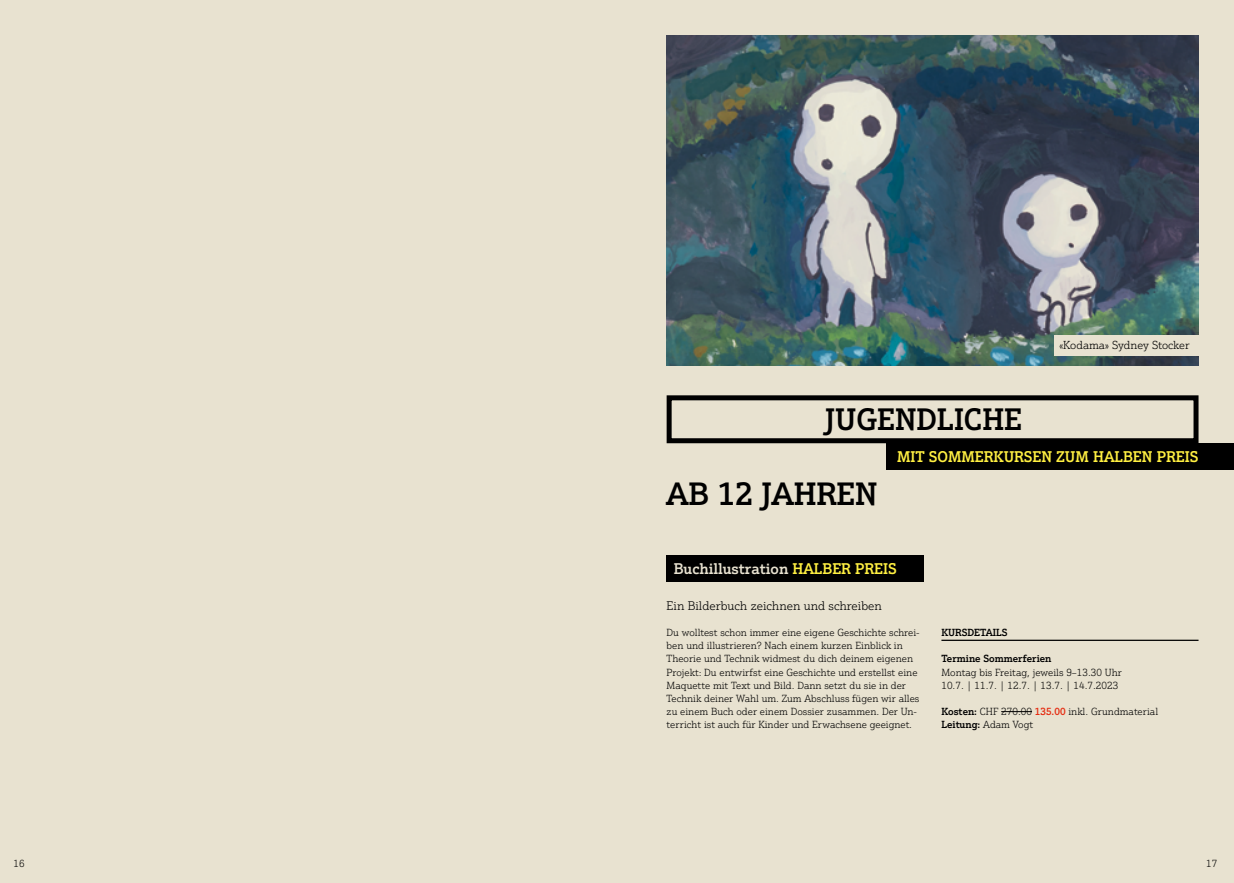
<style>
.page{position:relative;width:1234px;height:883px;background:#fff}
.page>*{position:absolute;margin:0;border:0;box-sizing:border-box;transform-origin:0 0}
.t1{font:500 31.25px "Justus Pro";color:#000}
.t2{font:500 30px "Justus Pro";color:#000}
.t3{font:500 15px "Justus Pro";color:#fff042}
.t4{font:500 15px "Justus Pro";color:#e8e2d0}
.t5{font:300 12.12px "Justus Pro";color:#000}
.t6{font:300 11.25px "Justus Pro";color:#000}
.t7{font:300 10px/13.1px "Justus Pro";color:#000}
.t8{font:500 10px "Justus Pro";color:#000}
.s1{color:#fff042}
.s2{font-weight:500}
.s3{font-weight:500;color:#e52d12}
</style>
<div class="page">
<div style="left:617px;top:0;width:616px;height:882px;background:#e8e2d0"></div>
<div style="left:0;top:0;width:617px;height:882px;background:#e8e2d0"></div>
<div style="left:666px;top:395px;width:532px;height:48px;border:5px solid #000"></div>
<div style="left:666px;top:555px;width:257px;height:26px;background:#000"></div>
<hr style="left:941px;top:639px;width:257px;height:1px;background:#000">
<hr style="left:1000px;top:711px;width:31px;height:1px;background:#000">
<img style="left:666px;top:35px;width:532px;height:330px">
<div style="left:886px;top:443px;width:347px;height:26px;background:#000"></div>
<div style="left:1053px;top:335px;width:145px;height:21px;background:#e8e2d0"></div>
<h2 class="t2" style="left:825px;top:400px;width:198px">JUGENDLICHE</h2>
<p class="t6" style="left:1059px;top:338px;width:132px">«Kodama» Sydney Stocker</p>
<h1 class="t1" style="left:666px;top:473px;width:212px">AB 12 JAHREN</h1>
<h3 class="t3" style="left:896px;top:447px;width:303px">MIT SOMMERKURSEN ZUM HALBEN PREIS</h3>
<h3 class="t4" style="left:673px;top:559px;width:224px">Buchillustration <span class="s1">HALBER PREIS</span></h3>
<p class="t5" style="left:666px;top:598px;width:217px">Ein Bilderbuch zeichnen und schreiben</p>
<p class="t7" style="left:666px;top:625px;width:254px">Du wolltest schon immer eine eigene Geschichte schrei&shy;ben und illustrieren? Nach einem kurzen Einblick in Theorie und Technik widmest du dich deinem eigenen Projekt: Du entwirfst eine Geschichte und erstellst eine Maquette mit Text und Bild. Dann setzt du sie in der Technik deiner Wahl um. Zum Abschluss fügen wir alles zu einem Buch oder einem Dossier zusammen. Der Un&shy;terricht ist auch für Kinder und Erwachsene geeignet.</p>
<p class="t8" style="left:941px;top:626px;width:67px">KURSDETAILS</p>
<p class="t8" style="left:941px;top:652px;width:111px">Termine Sommerferien</p>
<p class="t7" style="left:941px;top:665px;width:182px">Montag bis Freitag, jeweils 9–13.30 Uhr<br>10.7. | 11.7. | 12.7. | 13.7. | 14.7.2023</p>
<p class="t7" style="left:941px;top:704px;width:218px"><span class="s2">Kosten:</span> CHF 270.00 <span class="s3">135.00</span> inkl. Grundmaterial<br><span class="s2">Leitung:</span> Adam Vogt</p>
<p class="t7" style="left:14px;top:856px;width:13px">16</p>
<p class="t7" style="left:1205px;top:856px;width:13px">17</p>
</div>
